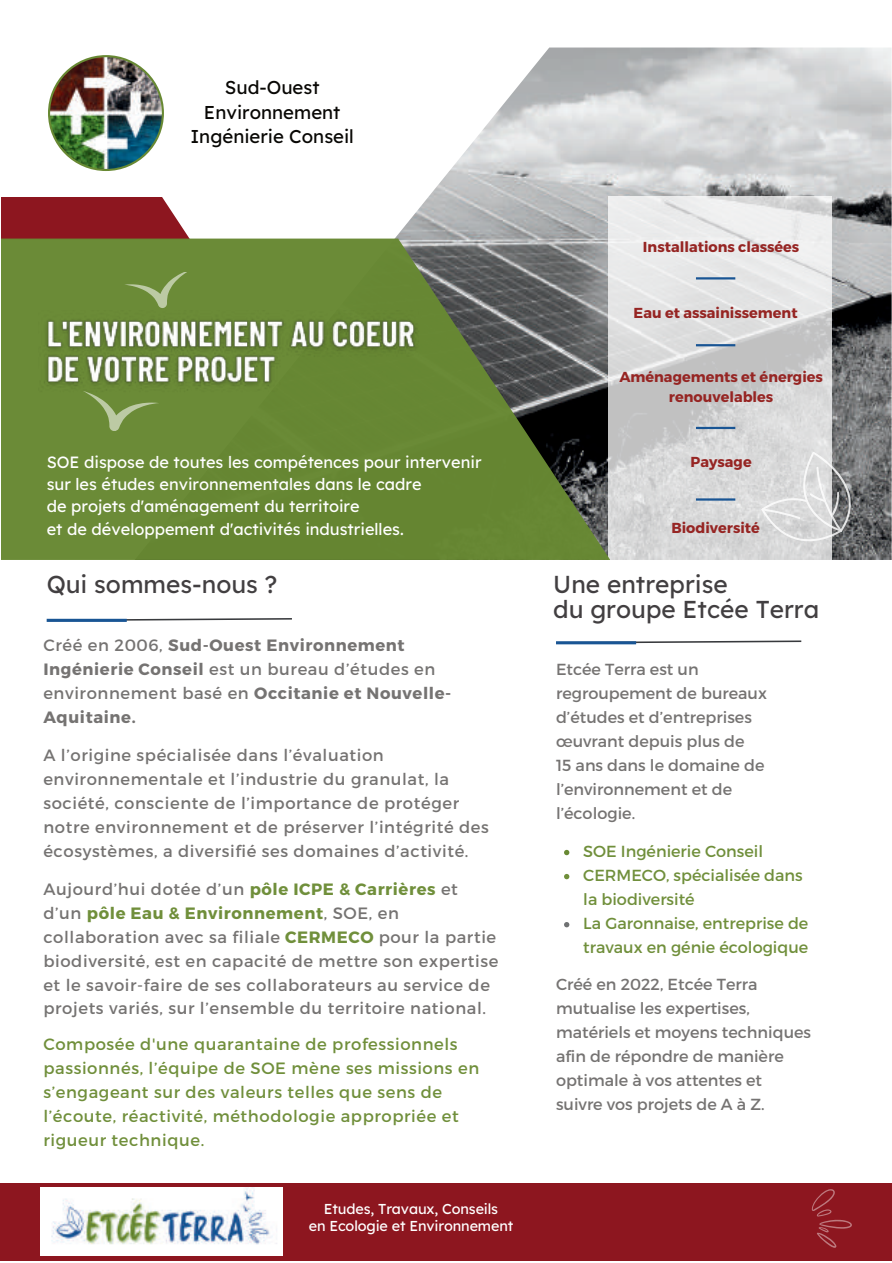
<style>
.page{position:relative;width:892px;height:1263px;background:#fff}
.page>*{position:absolute;margin:0;border:0;box-sizing:border-box;transform-origin:0 0}
.t1{font:24.6px/24.9px "Lexend Deca";color:#423f41}
.t2{font:18.6px/24.9px "Lexend Deca";color:#080704;text-align:center}
.t3{font:16.5px/24px "Montserrat";letter-spacing:.035em;color:#757372}
.t4{font:16.5px/24px "Montserrat";letter-spacing:.035em;color:#708f3b}
.t5{font:700 16.5px/24px "Montserrat";letter-spacing:.035em;color:#757372}
.t6{font:16.2px/22.5px "Lexend Deca";color:#fff}
.t7{font:15.9px/24px "Montserrat";color:#757372}
.t8{font:15.9px/24px "Montserrat";color:#708f3b}
.t9{font:700 14.4px/19.8px "Montserrat";color:#962523;text-align:center}
.t10{font:14.4px/16.8px "Lexend Deca";letter-spacing:-.01em;color:#fff;text-align:center}
.s1{font-weight:400}
.s2{font-weight:700;color:#708f3b}
</style>
<div class="page">
<img style="left:395px;top:48px;width:496px;height:512px">
<svg style="left:608px;top:197px;width:223px;height:363px;background:#dadadb"></svg>
<svg style="left:1px;top:197px;width:188px;height:41px;background:#95262e"></svg>
<svg style="left:1px;top:238px;width:608px;height:322px;background:#657e3d"></svg>
<svg style="left:636px;top:640px;width:166px;height:4px"></svg>
<hr style="left:556px;top:641px;width:80px;height:3px;background:#195594">
<svg style="left:127px;top:618px;width:165px;height:3px"></svg>
<svg style="left:47px;top:618px;width:80px;height:4px"></svg>
<svg style="left:124px;top:273px;width:68px;height:35px;background:#789549"></svg>
<svg style="left:83px;top:394px;width:76px;height:36px;background:#79964a"></svg>
<img style="left:48px;top:55px;width:116px;height:116px">
<div style="left:0;top:1183px;width:891px;height:77px;background:#8d161f"></div>
<img style="left:40px;top:1187px;width:243px;height:68px">
<hr style="left:695px;top:498px;width:40px;height:2px;background:#195594">
<hr style="left:695px;top:344px;width:40px;height:2px;background:#195594">
<hr style="left:695px;top:277px;width:40px;height:2px;background:#195594">
<hr style="left:695px;top:427px;width:40px;height:2px;background:#195594">
<svg style="left:761px;top:451px;width:91px;height:94px;background:#c6c7c8"></svg>
<svg style="left:811px;top:1189px;width:41px;height:58px"></svg>
<svg style="left:564px;top:849px;width:5px;height:6px"></svg>
<svg style="left:564px;top:873px;width:5px;height:6px"></svg>
<svg style="left:564px;top:922px;width:5px;height:5px"></svg>
<img style="left:38px;top:310px;width:386px;height:84px">
<p class="t2" style="left:190px;top:73px;width:165px">Sud-Ouest<br>Environnement<br>Ingénierie Conseil</p>
<p class="t6" style="left:47px;top:448px;width:436px">SOE dispose de toutes les compétences pour intervenir sur les études environnementales dans le cadre<br>de projets d'aménagement du territoire<br>et de développement d'activités industrielles.</p>
<h1 class="t1" style="left:47px;top:568px;width:232px">Qui sommes-nous ?</h1>
<p class="t5" style="left:43px;top:633px;width:409px"><span class="s1">Créé en 2006,</span> Sud-Ouest Environnement Ingénierie Conseil <span class="s1">est un bureau d’études en environnement basé en</span> Occitanie et Nouvelle-Aquitaine.</p>
<p class="t3" style="left:43px;top:743px;width:447px">A l’origine spécialisée dans l’évaluation environnementale et l’industrie du granulat, la société, consciente de l’importance de protéger notre environnement et de préserver l’intégrité des écosystèmes, a diversifié ses domaines d’activité.</p>
<p class="t3" style="left:43px;top:876px;width:456px">Aujourd’hui dotée d’un <span class="s2">pôle ICPE &amp; Carrières</span> et d’un <span class="s2">pôle Eau &amp; Environnement</span>, SOE, en collaboration avec sa filiale <span class="s2">CERMECO</span> pour la partie biodiversité, est en capacité de mettre son expertise et le savoir-faire de ses collaborateurs au service de projets variés, sur l’ensemble du territoire national.</p>
<p class="t4" style="left:43px;top:1032px;width:437px">Composée d'une quarantaine de professionnels passionnés, l’équipe de SOE mène ses missions en s’engageant sur des valeurs telles que sens de l’écoute, réactivité, méthodologie appropriée et rigueur technique.</p>
<p class="t10" style="left:309px;top:1198px;width:206px">Etudes, Travaux, Conseils<br>en Ecologie et Environnement</p>
<p class="t9" style="left:643px;top:238px;width:158px">Installations classées</p>
<p class="t9" style="left:633px;top:303px;width:165px">Eau et assainissement</p>
<p class="t9" style="left:619px;top:367px;width:205px">Aménagements et énergies renouvelables</p>
<p class="t9" style="left:690px;top:452px;width:63px">Paysage</p>
<p class="t9" style="left:671px;top:518px;width:90px">Biodiversité</p>
<h1 class="t1" style="left:553px;top:569px;width:267px">Une entreprise<br>du groupe Etcée Terra</h1>
<p class="t7" style="left:556px;top:657px;width:212px">Etcée Terra est un regroupement de bureaux d’études et d’entreprises œuvrant depuis plus de<br>15 ans dans le domaine de l’environnement et de l’écologie.</p>
<p class="t8" style="left:583px;top:838px;width:226px">SOE Ingénierie Conseil<br>CERMECO, spécialisée dans la biodiversité<br>La Garonnaise, entreprise de travaux en génie écologique</p>
<p class="t7" style="left:556px;top:972px;width:256px">Créé en 2022, Etcée Terra mutualise les expertises, matériels et moyens techniques afin de répondre de manière optimale à vos attentes et suivre vos projets de A à Z.</p>
</div>
